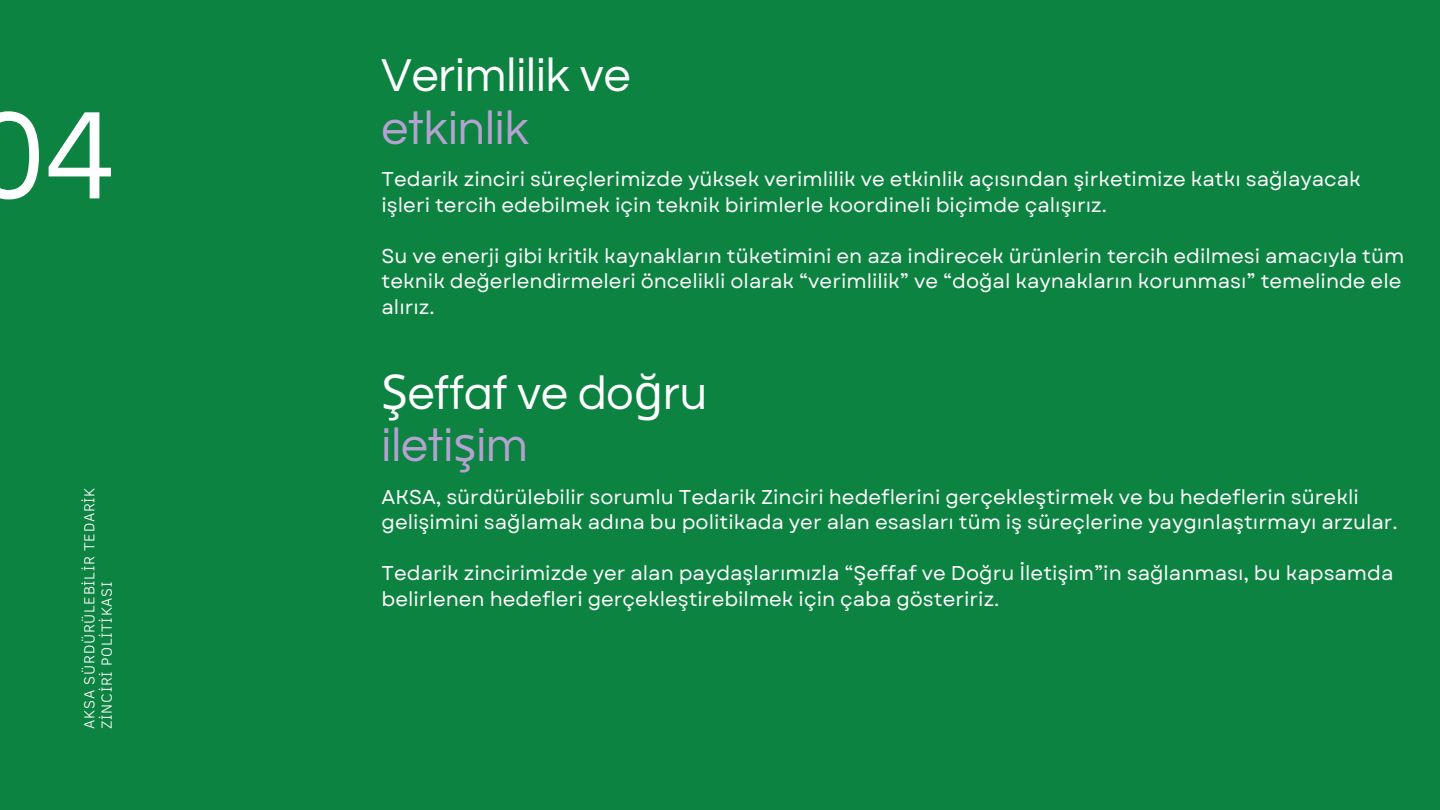
<style>
.page{position:relative;width:1440px;height:810px;background:#0d8341}
.page>*{position:absolute;margin:0;border:0;box-sizing:border-box;transform-origin:0 0}
.t1{font:130px "Questrial";color:#fff}
.t2{font:48px "Questrial";color:#fff}
.t3{font:48px "Questrial";color:#b5a2d2}
.t4{font:20px/25.5px "Garet";color:#fff}
.t5{font:300 15px "Clear Sans";letter-spacing:.05em;color:#fff}
.s1{font-family:"Noto Sans"}
</style>
<div class="page">
<p class="t1" style="left:-27px;top:92px;width:144px">04</p>
<h2 class="t5" style="left:78px;top:729px;width:243px;rotate:-90deg">AKSA SÜRDÜRÜLEBİLİR TEDARİK</h2>
<h2 class="t5" style="left:96px;top:729px;width:149px;rotate:-90deg">ZİNCİRİ POLİTİKASI</h2>
<p class="t2" style="left:382px;top:52px;width:250px">Verimlilik ve</p>
<p class="t3" style="left:382px;top:104px;width:149px">etkinlik</p>
<h1 class="t4" style="left:382px;top:167px;width:981px">Tedarik zinciri süreçlerimizde yüksek verimlilik ve etkinlik açısından şirketimize katkı sağlayacak işleri tercih edebilmek için teknik birimlerle koordineli biçimde çalışırız.</h1>
<p class="t4" style="left:382px;top:243px;width:1024px">Su ve enerji gibi kritik kaynakların tüketimini en aza indirecek ürünlerin tercih edilmesi amacıyla tüm teknik değerlendirmeleri öncelikli olarak “verimlilik” ve “doğal kaynakların korunması” temelinde ele alırız.</p>
<h2 class="t2" style="left:382px;top:369px;width:327px"><span class="s1">Ş</span>effaf ve do<span class="s1">ğ</span>ru</h2>
<h2 class="t3" style="left:382px;top:422px;width:148px">ileti<span class="s1">ş</span>im</h2>
<h1 class="t4" style="left:382px;top:484px;width:1018px">AKSA, sürdürülebilir sorumlu Tedarik Zinciri hedeflerini gerçekleştirmek ve bu hedeflerin sürekli gelişimini sağlamak adına bu politikada yer alan esasları tüm iş süreçlerine yaygınlaştırmayı arzular.</h1>
<p class="t4" style="left:382px;top:561px;width:1013px">Tedarik zincirimizde yer alan paydaşlarımızla “Şeffaf ve Doğru İletişim”in sağlanması, bu kapsamda belirlenen hedefleri gerçekleştirebilmek için çaba gösteririz.</p>
</div>
